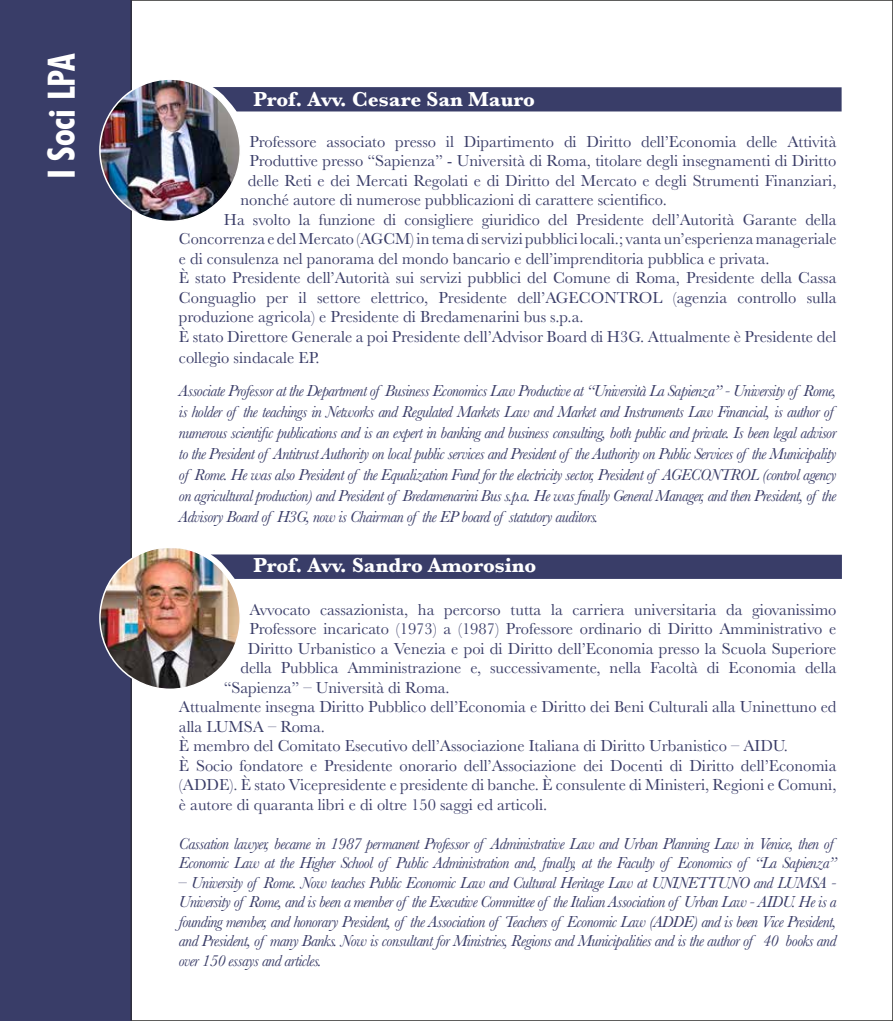
<style>
.page{position:relative;width:893px;height:1021px;background:#fff}
.page>*{position:absolute;margin:0;border:0;box-sizing:border-box;transform-origin:0 0}
.t1{font:700 condensed 37.5px "Futura BT";color:#fff}
.t2{font:700 21px "Baskerville";color:#fff}
.t3{font:16.5px "Baskerville";color:#3a3d68}
.t4{font:italic 16.5px/21px "Baskerville";letter-spacing:-.035em;color:#3a3d68}
</style>
<div class="page">
<div style="left:0;top:0;width:131px;height:1020px;background:#393d68"></div>
<svg style="left:240px;top:554px;width:602px;height:25px;background:#3e426c"></svg>
<div style="left:240px;top:87px;width:602px;height:24px;background:#393d68"></div>
<img style="left:100px;top:79px;width:140px;height:142px">
<img style="left:100px;top:548px;width:140px;height:141px">
<h1 class="t1" style="left:39px;top:179px;width:127px;rotate:-90deg">I Soci LPA</h1>
<p class="t2" style="left:253px;top:84px;width:283px">Prof. Avv. Cesare San Mauro</p>
<p class="t3" style="left:249px;top:131px;width:589px">Professore associato presso il Dipartimento di Diritto dell’Economia delle Attività</p>
<p class="t3" style="left:249px;top:150px;width:589px">Produttive presso “Sapienza” - Università di Roma, titolare degli insegnamenti di Diritto</p>
<p class="t3" style="left:248px;top:170px;width:590px">delle Reti e dei Mercati Regolati e di Diritto del Mercato e degli Strumenti Finanziari,</p>
<p class="t3" style="left:240px;top:189px;width:428px">nonché autore di numerose pubblicazioni di carattere scientifico.</p>
<p class="t3" style="left:224px;top:209px;width:614px">Ha svolto la funzione di consigliere giuridico del Presidente dell’Autorità Garante della</p>
<p class="t3" style="left:179px;top:228px;width:659px">Concorrenza e del Mercato (AGCM) in tema di servizi pubblici locali.; vanta un’esperienza manageriale</p>
<p class="t3" style="left:179px;top:248px;width:592px">e di consulenza nel panorama del mondo bancario e dell’imprenditoria pubblica e privata.</p>
<p class="t3" style="left:179px;top:267px;width:659px">È stato Presidente dell’Autorità sui servizi pubblici del Comune di Roma, Presidente della Cassa</p>
<p class="t3" style="left:179px;top:287px;width:659px">Conguaglio per il settore elettrico, Presidente dell’AGECONTROL (agenzia controllo sulla</p>
<p class="t3" style="left:179px;top:306px;width:406px">produzione agricola) e Presidente di Bredamenarini bus s.p.a.</p>
<p class="t3" style="left:179px;top:326px;width:659px">È stato Direttore Generale a poi Presidente dell’Advisor Board di H3G. Attualmente è Presidente del</p>
<p class="t3" style="left:179px;top:347px;width:142px">collegio sindacale EP.</p>
<p class="t4" style="left:179px;top:380px;width:659px">Associate Professor at the Department of Business Economics Law Productive at “Università La Sapienza” - University of Rome, is holder of the teachings in Networks and Regulated Markets Law and Market and Instruments Law Financial, is author of numerous scientific publications and is an expert in banking and business consulting, both public and private. Is been legal advisor to the President of Antitrust Authority on local public services and President of the Authority on Public Services of the Municipality of Rome. He was also President of the Equalization Fund for the electricity sector, President of AGECONTROL (control agency on agricultural production) and President of Bredamenarini Bus s.p.a. He was finally General Manager, and then President, of the Advisory Board of H3G, now is Chairman of the EP board of statutory auditors.</p>
<p class="t2" style="left:253px;top:551px;width:285px">Prof. Avv. Sandro Amorosino</p>
<p class="t3" style="left:249px;top:598px;width:588px">Avvocato cassazionista, ha percorso tutta la carriera universitaria da giovanissimo</p>
<p class="t3" style="left:249px;top:618px;width:589px">Professore incaricato (1973) a (1987) Professore ordinario di Diritto Amministrativo e</p>
<p class="t3" style="left:248px;top:637px;width:590px">Diritto Urbanistico a Venezia e poi di Diritto dell’Economia presso la Scuola Superiore</p>
<p class="t3" style="left:240px;top:657px;width:598px">della Pubblica Amministrazione e, successivamente, nella Facoltà di Economia della</p>
<p class="t3" style="left:224px;top:676px;width:227px">“Sapienza” – Università di Roma.</p>
<p class="t3" style="left:179px;top:696px;width:659px">Attualmente insegna Diritto Pubblico dell’Economia e Diritto dei Beni Culturali alla Uninettuno ed</p>
<p class="t3" style="left:179px;top:715px;width:148px">alla LUMSA – Roma.</p>
<p class="t3" style="left:179px;top:735px;width:610px">È membro del Comitato Esecutivo dell’Associazione Italiana di Diritto Urbanistico – AIDU.</p>
<p class="t3" style="left:179px;top:754px;width:659px">È Socio fondatore e Presidente onorario dell’Associazione dei Docenti di Diritto dell’Economia</p>
<p class="t3" style="left:179px;top:774px;width:659px">(ADDE). È stato Vicepresidente e presidente di banche. È consulente di Ministeri, Regioni e Comuni,</p>
<p class="t3" style="left:179px;top:793px;width:370px">è autore di quaranta libri e di oltre 150 saggi ed articoli.</p>
<p class="t4" style="left:179px;top:833px;width:659px;line-height:19.5px">Cassation lawyer, became in 1987 permanent Professor of Administrative Law and Urban Planning Law in Venice, then of<br>Economic Law at the Higher School of Public Administration and, finally, at the Faculty of Economics of “La Sapienza”</p>
<p class="t4" style="left:179px;top:872px;width:659px;line-height:19.5px;text-align:justify">– University of Rome. Now teaches Public Economic Law and Cultural Heritage Law at UNINETTUNO and LUMSA - University of Rome, and is been a member of the Executive Committee of the Italian Association of Urban Law - AIDU. He is a founding member, and honorary President, of the Association of Teachers of Economic Law (ADDE) and is been Vice President, and President, of many Banks. Now is consultant for Ministries, Regions and Municipalities and is the author of 40 books and over 150 essays and articles.</p>
</div>
